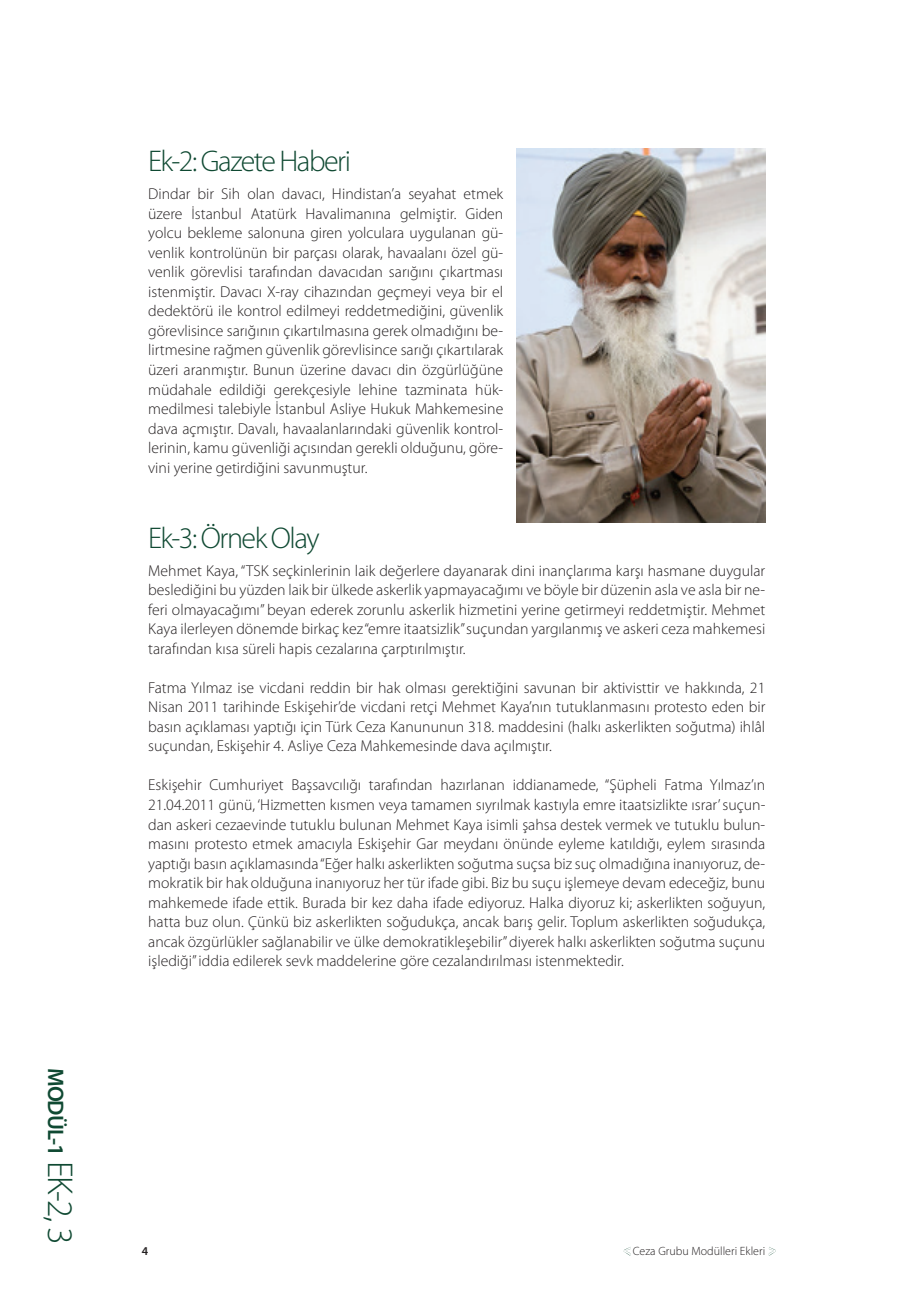
<style>
.page{position:relative;width:915px;height:1306px;background:#fff}
.page>*{position:absolute;margin:0;border:0;box-sizing:border-box;transform-origin:0 0}
.t1{font:300 30px "Myriad Pro";letter-spacing:-.05em;color:#0f4932}
.t2{font:600 22.5px "Myriad Pro";letter-spacing:-.05em;color:#0f4932}
.t3{font:300 15.75px/19.5px "Myriad Pro";color:#231f20;text-align:justify}
.t4{font:300 12px "Myriad Pro";color:#231f20}
.t5{font:600 12px "Myriad Pro";color:#231f20}
.s1{font-weight:300;font-size:36px}
</style>
<div class="page">
<svg style="left:623px;top:1247px;width:7px;height:8px"></svg>
<svg style="left:768px;top:1247px;width:7px;height:8px"></svg>
<img style="left:516px;top:149px;width:249px;height:373px">
<h2 class="t2" style="left:70px;top:1068px;width:177px;rotate:90deg">MODÜL-1 <span class="s1">EK-2, 3</span></h2>
<h1 class="t1" style="left:148px;top:143px;width:204px">Ek-2: Gazete Haberi</h1>
<p class="t3" style="left:148px;top:184px;width:356px">Dindar bir Sih olan davacı, Hindistan’a seyahat etmek üzere İstanbul Atatürk Havalimanına gelmiştir. Giden yolcu bekleme salonuna giren yolculara uygulanan gü&shy;venlik kontrolünün bir parçası olarak, havaalanı özel gü&shy;venlik görevlisi tarafından davacıdan sarığını çıkartması istenmiştir. Davacı X-ray cihazından geçmeyi veya bir el dedektörü ile kontrol edilmeyi reddetmediğini, güvenlik görevlisince sarığının çıkartılmasına gerek olmadığını be&shy;lirtmesine rağmen güvenlik görevlisince sarığı çıkartılarak üzeri aranmıştır. Bunun üzerine davacı din özgürlüğüne müdahale edildiği gerekçesiyle lehine tazminata hük&shy;medilmesi talebiyle İstanbul Asliye Hukuk Mahkemesine dava açmıştır. Davalı, havaalanlarındaki güvenlik kontrol&shy;lerinin, kamu güvenliği açısından gerekli olduğunu, göre&shy;vini yerine getirdiğini savunmuştur.</p>
<h1 class="t1" style="left:148px;top:520px;width:173px">Ek-3: Örnek Olay</h1>
<p class="t3" style="left:148px;top:560px;width:618px">Mehmet Kaya, “TSK seçkinlerinin laik değerlere dayanarak dini inançlarıma karşı hasmane duygular beslediğini bu yüzden laik bir ülkede askerlik yapmayacağımı ve böyle bir düzenin asla ve asla bir ne&shy;feri olmayacağımı” beyan ederek zorunlu askerlik hizmetini yerine getirmeyi reddetmiştir. Mehmet Kaya ilerleyen dönemde birkaç kez “emre itaatsizlik” suçundan yargılanmış ve askeri ceza mahkemesi tarafından kısa süreli hapis cezalarına çarptırılmıştır.</p>
<p class="t3" style="left:148px;top:677px;width:618px">Fatma Yılmaz ise vicdani reddin bir hak olması gerektiğini savunan bir aktivisttir ve hakkında, 21<br>Nisan 2011 tarihinde Eskişehir’de vicdani retçi Mehmet Kaya’nın tutuklanmasını protesto eden bir basın açıklaması yaptığı için Türk Ceza Kanununun 318. maddesini (halkı askerlikten soğutma) ihlâl suçundan, Eskişehir 4. Asliye Ceza Mahkemesinde dava açılmıştır.</p>
<p class="t3" style="left:148px;top:775px;width:618px">Eskişehir Cumhuriyet Başsavcılığı tarafından hazırlanan iddianamede, “Şüpheli Fatma Yılmaz’ın 21.04.2011 günü, ‘Hizmetten kısmen veya tamamen sıyrılmak kastıyla emre itaatsizlikte ısrar’ suçun&shy;dan askeri cezaevinde tutuklu bulunan Mehmet Kaya isimli şahsa destek vermek ve tutuklu bulun&shy;masını protesto etmek amacıyla Eskişehir Gar meydanı önünde eyleme katıldığı, eylem sırasında yaptığı basın açıklamasında “Eğer halkı askerlikten soğutma suçsa biz suç olmadığına inanıyoruz, de&shy;mokratik bir hak olduğuna inanıyoruz her tür ifade gibi. Biz bu suçu işlemeye devam edeceğiz, bunu mahkemede ifade ettik. Burada bir kez daha ifade ediyoruz. Halka diyoruz ki; askerlikten soğuyun, hatta buz olun. Çünkü biz askerlikten soğudukça, ancak barış gelir. Toplum askerlikten soğudukça, ancak özgürlükler sağlanabilir ve ülke demokratikleşebilir” diyerek halkı askerlikten soğutma suçunu işlediği” iddia edilerek sevk maddelerine göre cezalandırılması istenmektedir.</p>
<p class="t5" style="left:142px;top:1243px;width:8px">4</p>
<p class="t4" style="left:632px;top:1243px;width:134px">Ceza Grubu Modülleri Ekleri</p>
</div>
